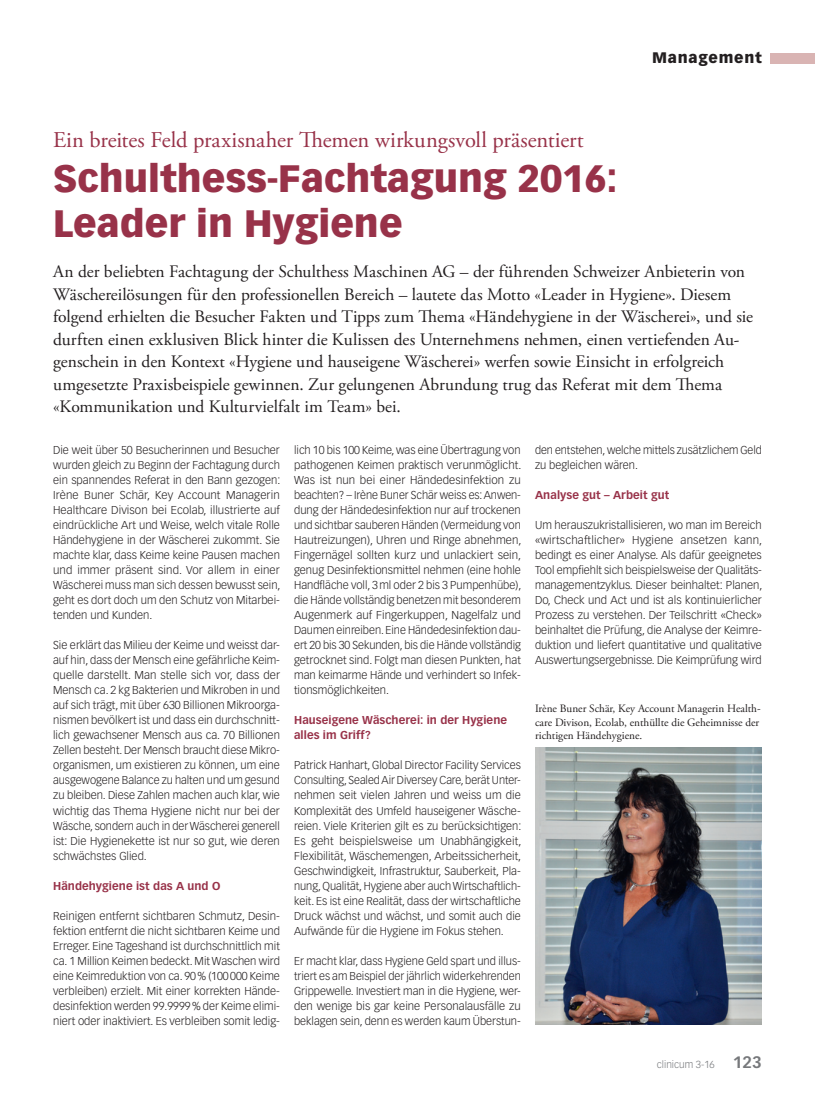
<style>
.page{position:relative;width:815px;height:1099px;background:#fff}
.page>*{position:absolute;margin:0;border:0;box-sizing:border-box;transform-origin:0 0}
.t1{font:900 37.5px/45px "Vectora LT Std";color:#983249}
.t2{font:22.5px "Adobe Garamond Pro";color:#983249}
.t3{font:17.5px/22.5px "Adobe Garamond Pro";letter-spacing:-.005em;color:#231f20}
.t4{font:900 15px "Vectora LT Std";letter-spacing:.05em;color:#231f20}
.t5{font:300 11.25px/15px "Vectora LT Std";color:#231f20;text-align:justify}
.t6{font:11.25px/13.5px "Adobe Garamond Pro";color:#231f20}
.t7{font:700 11.25px/15px "Vectora LT Std";letter-spacing:.005em;color:#983249}
.t8{font:300 10px "Vectora LT Std";color:#76787b}
.s1{font-weight:700;font-size:16.25px}
</style>
<div class="page">
<div style="left:770px;top:53px;width:45px;height:10px;background:#d9b4b3"></div>
<img style="left:535px;top:747px;width:227px;height:277px">
<h3 class="t4" style="left:652px;top:49px;width:111px">Management</h3>
<h2 class="t2" style="left:53px;top:126px;width:532px">Ein breites Feld praxisnaher Themen wirkungsvoll präsentiert</h2>
<h1 class="t1" style="left:53px;top:155px;width:566px">Schulthess-Fachtagung 2016:<br>Leader in Hygiene</h1>
<p class="t3" style="left:53px;top:261px;width:701px">An der beliebten Fachtagung der Schulthess Maschinen AG – der führenden Schweizer Anbieterin von Wäschereilösungen für den professionellen Bereich – lautete das Motto «Leader in Hygiene». Diesem folgend erhielten die Besucher Fakten und Tipps zum Thema «Händehygiene in der Wäscherei», und sie durften einen exklusiven Blick hinter die Kulissen des Unternehmens nehmen, einen vertiefenden Au&shy;genschein in den Kontext «Hygiene und hauseigene Wäscherei» werfen sowie Einsicht in erfolgreich umgesetzte Praxisbeispiele gewinnen. Zur gelungenen Abrundung trug das Referat mit dem Thema «Kommunikation und Kulturvielfalt im Team» bei.</p>
<p class="t5" style="left:53px;top:443px;width:229px">Die weit über 50 Besucherinnen und Besucher wurden gleich zu Beginn der Fachtagung durch ein spannendes Referat in den Bann gezogen:<br>Irène Buner Schär, Key Account Managerin Healthcare Divison bei Ecolab, illustrierte auf eindrückliche Art und Weise, welch vitale Rolle Händehygiene in der Wäscherei zukommt. Sie machte klar, dass Keime keine Pausen machen und immer präsent sind. Vor allem in einer Wäscherei muss man sich dessen bewusst sein, geht es dort doch um den Schutz von Mitarbei&shy;tenden und Kunden.</p>
<p class="t5" style="left:53px;top:638px;width:228px">Sie erklärt das Milieu der Keime und weisst dar&shy;auf hin, dass der Mensch eine gefährliche Keim&shy;quelle darstellt. Man stelle sich vor, dass der Mensch ca. 2 kg Bakterien und Mikroben in und auf sich trägt, mit über 630 Billionen Mikroorga&shy;nismen bevölkert ist und dass ein durchschnitt&shy;lich gewachsener Mensch aus ca. 70 Billionen Zellen besteht. Der Mensch braucht diese Mikro&shy;organismen, um existieren zu können, um eine ausgewogene Balance zu halten und um gesund zu bleiben. Diese Zahlen machen auch klar, wie wichtig das Thema Hygiene nicht nur bei der Wäsche, sondern auch in der Wäscherei generell ist: Die Hygienekette ist nur so gut, wie deren schwächstes Glied.</p>
<p class="t7" style="left:53px;top:878px;width:169px">Händehygiene ist das A und O</p>
<p class="t5" style="left:53px;top:908px;width:228px">Reinigen entfernt sichtbaren Schmutz, Desin&shy;fektion entfernt die nicht sichtbaren Keime und Erreger. Eine Tageshand ist durchschnittlich mit ca. 1 Million Keimen bedeckt. Mit Waschen wird eine Keimreduktion von ca. 90% (100000 Keime verbleiben) erzielt. Mit einer korrekten Hände&shy;desinfektion werden 99.9999% der Keime elimi&shy;niert oder inaktiviert. Es verbleiben somit ledig-</p>
<p class="t5" style="left:294px;top:443px;width:229px">lich 10 bis 100 Keime, was eine Übertragung von pathogenen Keimen praktisch verunmöglicht.<br>Was ist nun bei einer Händedesinfektion zu beachten? – Irène Buner Schär weiss es: Anwen&shy;dung der Händedesinfektion nur auf trockenen und sichtbar sauberen Händen (Vermeidung von Hautreizungen), Uhren und Ringe abnehmen, Fingernägel sollten kurz und unlackiert sein, genug Desinfektionsmittel nehmen (eine hohle Handfläche voll, 3ml oder 2 bis 3 Pumpenhübe), die Hände vollständig benetzen mit besonderem Augenmerk auf Fingerkuppen, Nagelfalz und Daumen einreiben. Eine Händedesinfektion dau&shy;ert 20 bis 30 Sekunden, bis die Hände vollständig getrocknet sind. Folgt man diesen Punkten, hat man keimarme Hände und verhindert so Infek&shy;tionsmöglichkeiten.</p>
<p class="t7" style="left:294px;top:713px;width:215px">Hauseigene Wäscherei: in der Hygiene alles im Griff?</p>
<p class="t5" style="left:294px;top:758px;width:229px">Patrick Hanhart, Global Director Facility Services Consulting, Sealed Air Diversey Care, berät Unter&shy;nehmen seit vielen Jahren und weiss um die Komplexität des Umfeld hauseigener Wäsche&shy;reien. Viele Kriterien gilt es zu berücksichtigen:<br>Es geht beispielsweise um Unabhängigkeit, Flexibilität, Wäschemengen, Arbeitssicherheit, Geschwindigkeit, Infrastruktur, Sauberkeit, Pla&shy;nung, Qualität, Hygiene aber auch Wirtschaftlich&shy;keit. Es ist eine Realität, dass der wirtschaftliche Druck wächst und wächst, und somit auch die Aufwände für die Hygiene im Fokus stehen.</p>
<p class="t5" style="left:294px;top:953px;width:228px">Er macht klar, dass Hygiene Geld spart und illus&shy;triert es am Beispiel der jährlich widerkehrenden Grippewelle. Investiert man in die Hygiene, wer&shy;den wenige bis gar keine Personalausfälle zu beklagen sein, denn es werden kaum Überstun-</p>
<p class="t5" style="left:535px;top:443px;width:228px">den entstehen, welche mittels zusätzlichem Geld zu begleichen wären.</p>
<p class="t7" style="left:535px;top:488px;width:136px">Analyse gut – Arbeit gut</p>
<p class="t5" style="left:535px;top:518px;width:229px">Um herauszukristallisieren, wo man im Bereich «wirtschaftlicher» Hygiene ansetzen kann, bedingt es einer Analyse. Als dafür geeignetes Tool empfiehlt sich beispielsweise der Qualitäts&shy;managementzyklus. Dieser beinhaltet: Planen, Do, Check und Act und ist als kontinuierlicher Prozess zu verstehen. Der Teilschritt «Check» beinhaltet die Prüfung, die Analyse der Keimre&shy;duktion und liefert quantitative und qualitative Auswertungsergebnisse. Die Keimprüfung wird</p>
<p class="t6" style="left:535px;top:702px;width:227px">Irène Buner Schär, Key Account Managerin Health&shy;care Divison, Ecolab, enthüllte die Geheimnisse der richtigen Händehygiene.</p>
<p class="t8" style="left:657px;top:1058px;width:106px">clinicum 3-16 <span class="s1">123</span></p>
</div>
